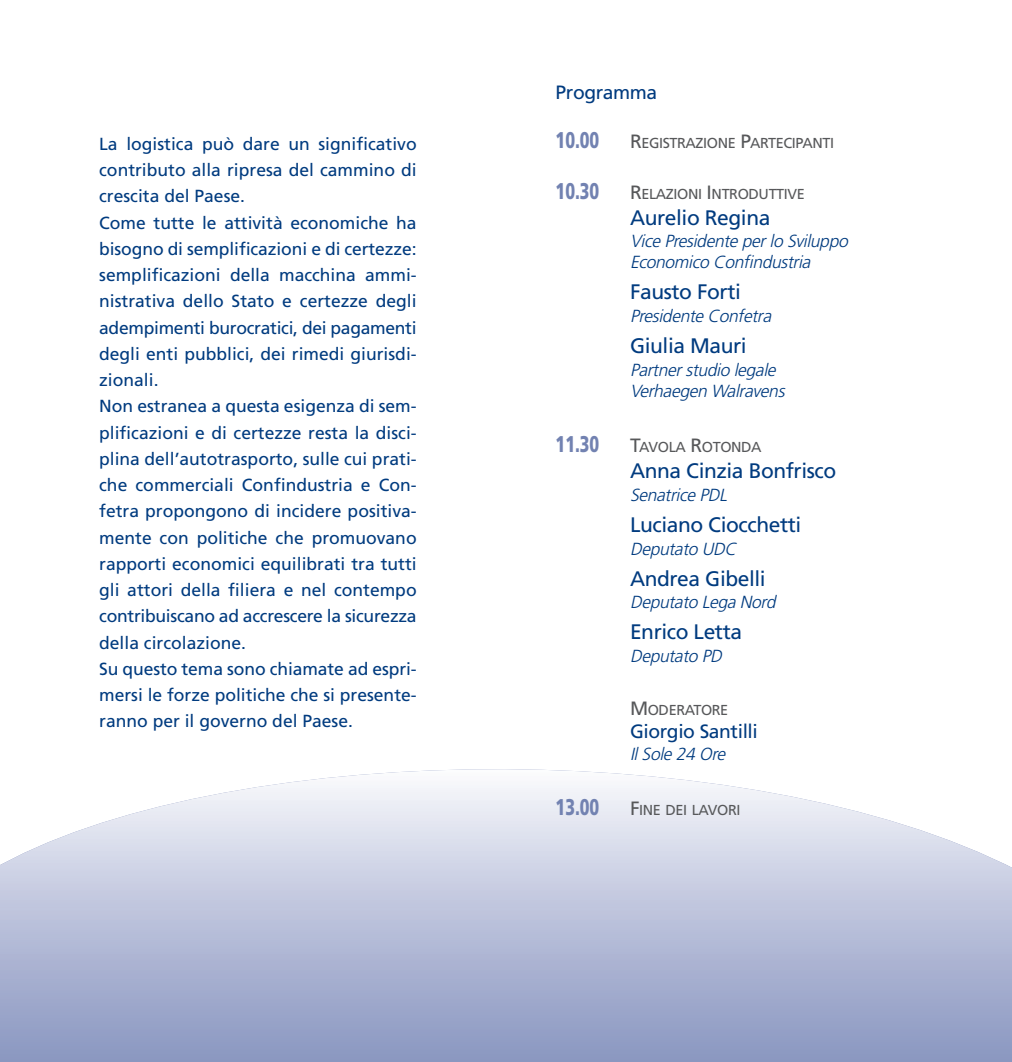
<style>
.page{position:relative;width:1012px;height:1062px;background:#fff}
.page>*{position:absolute;margin:0;border:0;box-sizing:border-box;transform-origin:0 0}
.t1{font:900 22.75px "Frutiger";color:#7282b1;scale:.7 1}
.t2{font:21px "Frutiger LT Std";letter-spacing:-.02em;color:#013b7f}
.t3{font:19.25px "Frutiger LT Std";letter-spacing:-.02em;color:#013b7f}
.t4{font:17.5px/26.2px "Frutiger LT Std";color:#013b7f}
.t5{font:italic 300 17.5px/21px "Frutiger LT Std";color:#013b7f}
.t6{font:14.35px "Frutiger LT Std";letter-spacing:-.025em;color:#57585a}
.s1{font-size:19.25px}
</style>
<div class="page">
<svg style="left:0;top:769px;width:1012px;height:293px;background:#c0c6dd"></svg>
<p class="t4" style="left:99px;top:132px;width:319px">La logistica può dare un significativo contributo alla ripresa del cammino di crescita del Paese.<br>Come tutte le attività economiche ha bisogno di semplificazioni e di certezze: semplificazioni della macchina ammi&shy;nistrativa dello Stato e certezze degli adempimenti burocratici, dei pagamenti degli enti pubblici, dei rimedi giurisdi&shy;zionali.<br>Non estranea a questa esigenza di sem&shy;plificazioni e di certezze resta la disci&shy;plina dell’autotrasporto, sulle cui prati&shy;che commerciali Confindustria e Con&shy;fetra propongono di incidere positiva&shy;mente con politiche che promuovano rapporti economici equilibrati tra tutti gli attori della filiera e nel contempo contribuiscano ad accrescere la sicurezza della circolazione.<br>Su questo tema sono chiamate ad espri&shy;mersi le forze politiche che si presente&shy;ranno per il governo del Paese.</p>
<p class="t3" style="left:556px;top:85px;width:103px">Programma</p>
<h1 class="t1" style="left:556px;top:131px;width:64px">10.00</h1>
<p class="t6" style="left:630px;top:138px;width:206px"><span class="s1">R</span>EGISTRAZIONE <span class="s1">P</span>ARTECIPANTI</p>
<h1 class="t1" style="left:556px;top:182px;width:64px">10.30</h1>
<p class="t6" style="left:630px;top:188px;width:176px"><span class="s1">R</span>ELAZIONI <span class="s1">I</span>NTRODUTTIVE</p>
<p class="t2" style="left:630px;top:209px;width:142px">Aurelio Regina</p>
<p class="t5" style="left:630px;top:232px;width:223px">Vice Presidente perlo Sviluppo<br>Economico Confindustria</p>
<p class="t2" style="left:630px;top:284px;width:112px">Fausto Forti</p>
<p class="t5" style="left:630px;top:307px;width:146px">Presidente Confetra</p>
<p class="t2" style="left:630px;top:337px;width:118px">Giulia Mauri</p>
<p class="t5" style="left:630px;top:360px;width:160px">Partnerstudio legale<br>Verhaegen Walravens</p>
<h1 class="t1" style="left:556px;top:435px;width:64px">11.30</h1>
<p class="t6" style="left:630px;top:441px;width:133px"><span class="s1">T</span>AVOLA <span class="s1">R</span>OTONDA</p>
<p class="t2" style="left:630px;top:462px;width:208px">Anna Cinzia Bonfrisco</p>
<p class="t5" style="left:630px;top:485px;width:102px">Senatrice PDL</p>
<p class="t2" style="left:630px;top:516px;width:173px">Luciano Ciocchetti</p>
<p class="t5" style="left:630px;top:539px;width:111px">Deputato UDC</p>
<p class="t2" style="left:630px;top:570px;width:137px">Andrea Gibelli</p>
<p class="t5" style="left:630px;top:593px;width:151px">Deputato Lega Nord</p>
<p class="t2" style="left:630px;top:623px;width:114px">Enrico Letta</p>
<p class="t5" style="left:630px;top:646px;width:97px">Deputato PD</p>
<p class="t6" style="left:630px;top:704px;width:100px"><span class="s1">M</span>ODERATORE</p>
<p class="t3" style="left:630px;top:723px;width:129px">Giorgio Santilli</p>
<p class="t5" style="left:630px;top:744px;width:100px">IlSole 24 Ore</p>
<h1 class="t1" style="left:556px;top:798px;width:64px">13.00</h1>
<p class="t6" style="left:630px;top:804px;width:112px"><span class="s1">F</span>INE DEI LAVORI</p>
</div>
